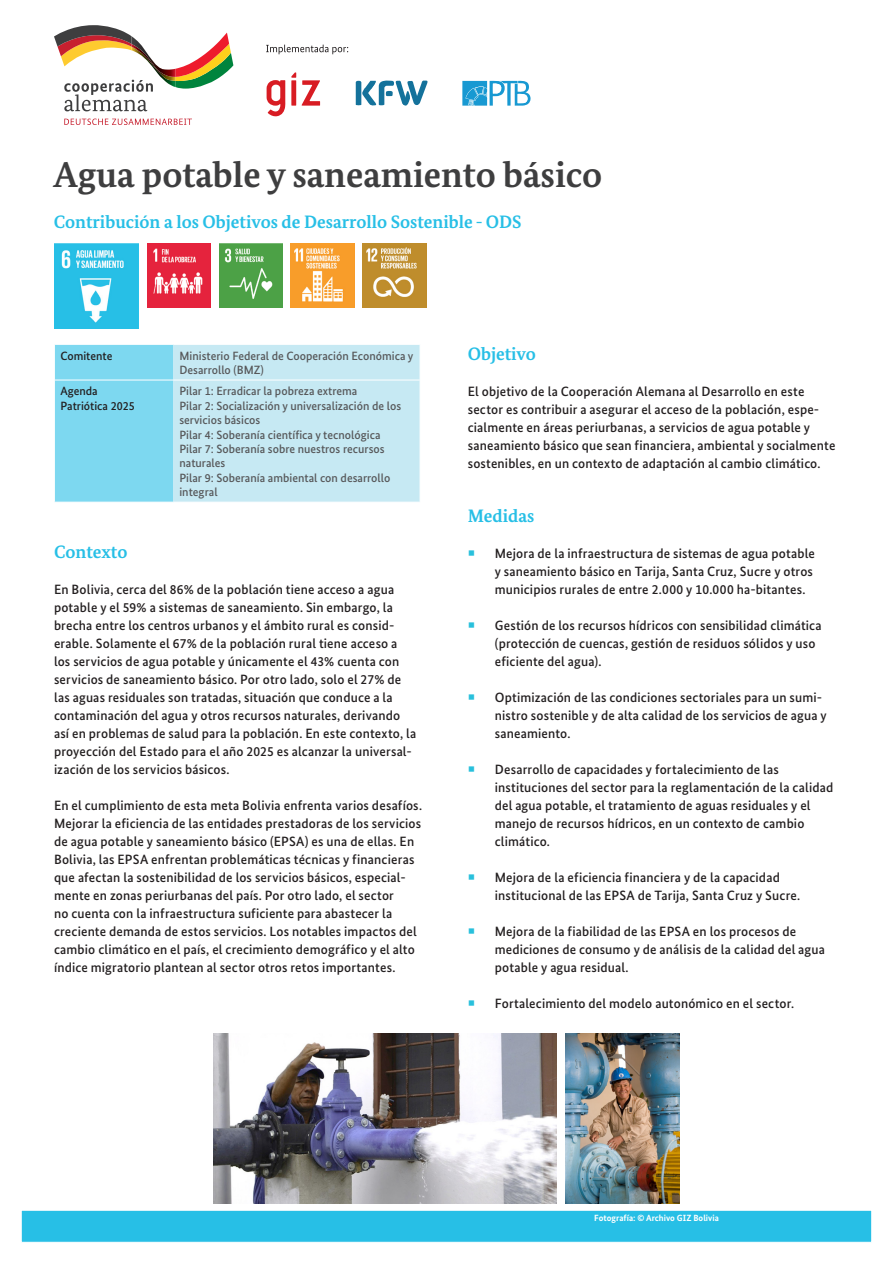
<style>
.page{position:relative;width:893px;height:1263px;background:#fff}
.page>*{position:absolute;margin:0;border:0;box-sizing:border-box;transform-origin:0 0}
.Headline{font:700 36px "Bundes Serif";color:#3e3e3f}
.Überschrift1{font:700 18px "Bundes Serif";color:#27bfe6}
.Paragraph{font:500 13.5px/18px "Bundes Sans";letter-spacing:.01em;color:#231f20}
.Project_information{font:500 12px/14.4px "Bundes Sans";color:#57585a}
.Project_information-2{font:500 12px "Bundes Sans";color:#231f20}
.Photo_credits{font:700 9px "Bundes Sans";color:#fff}
</style>
<div class="page">
<svg style="left:55px;top:345px;width:365px;height:157px;background:#aee3f2"></svg>
<hr style="left:55px;top:380px;width:118px;height:1px;background:#fff">
<hr style="left:173px;top:380px;width:247px;height:1px;background:#fff">
<div style="left:21px;top:1210px;width:851px;height:33px;background:#27bfe6;border:1px solid #fff"></div>
<img style="left:54px;top:244px;width:85px;height:85px">
<img style="left:362px;top:244px;width:64px;height:64px">
<img style="left:219px;top:244px;width:63px;height:64px">
<img style="left:147px;top:244px;width:64px;height:64px">
<svg style="left:267px;top:80px;width:18px;height:37px"></svg>
<svg style="left:302px;top:80px;width:18px;height:26px"></svg>
<svg style="left:291px;top:72px;width:5px;height:34px"></svg>
<svg style="left:64px;top:119px;width:128px;height:6px"></svg>
<svg style="left:54px;top:25px;width:179px;height:86px"></svg>
<img style="left:132px;top:81px;width:44px;height:6px">
<img style="left:132px;top:77px;width:44px;height:4px">
<img style="left:132px;top:36px;width:44px;height:41px">
<svg style="left:266px;top:45px;width:82px;height:9px"></svg>
<svg style="left:355px;top:80px;width:73px;height:26px"></svg>
<svg style="left:462px;top:80px;width:68px;height:26px"></svg>
<img style="left:290px;top:244px;width:64px;height:64px">
<img style="left:214px;top:1034px;width:343px;height:170px">
<img style="left:566px;top:1034px;width:113px;height:170px">
<p class="Headline" style="left:54px;top:152px;width:550px">Agua potable y saneamiento básico</p>
<p class="Überschrift1" style="left:54px;top:210px;width:469px">Contribución a los Objetivos de Desarrollo Sostenible - ODS</p>
<p class="Project_information-2" style="left:60px;top:348px;width:54px">Comitente</p>
<p class="Project_information" style="left:179px;top:348px;width:235px">Ministerio Federal de Cooperación Económica y<br>Desarrollo (BMZ)</p>
<p class="Project_information-2" style="left:60px;top:384px;width:39px">Agenda</p>
<p class="Project_information-2" style="left:60px;top:398px;width:76px">Patriótica 2025</p>
<p class="Project_information" style="left:179px;top:384px;width:179px">Pilar 1: Erradicar la pobreza extrema</p>
<p class="Project_information" style="left:179px;top:398px;width:223px">Pilar 2: Socialización y universalización de los servicios básicos</p>
<p class="Project_information" style="left:179px;top:427px;width:203px">Pilar 4: Soberanía científica y tecnológica</p>
<p class="Project_information" style="left:179px;top:441px;width:207px">Pilar 7: Soberanía sobre nuestros recursos naturales</p>
<p class="Project_information" style="left:179px;top:470px;width:212px">Pilar 9: Soberanía ambiental con desarrollo integral</p>
<p class="Überschrift1" style="left:54px;top:541px;width:75px">Contexto</p>
<p class="Paragraph" style="left:54px;top:580px;width:364px">En Bolivia, cerca del 86% de la población tiene acceso a agua potable y el 59% a sistemas de saneamiento. Sin embargo, la brecha entre los centros urbanos y el ámbito rural es consid&shy;erable. Solamente el 67% de la población rural tiene acceso a los servicios de agua potable y únicamente el 43% cuenta con servicios de saneamiento básico. Por otro lado, solo el 27% de las aguas residuales son tratadas, situación que conduce a la contaminación del agua y otros recursos naturales, derivando así en problemas de salud para la población. En este contexto, la proyección del Estado para el año 2025 es alcanzar la universal&shy;ización de los servicios básicos.</p>
<p class="Paragraph" style="left:54px;top:796px;width:370px">En el cumplimiento de esta meta Bolivia enfrenta varios desafíos.<br>Mejorar la eficiencia de las entidades prestadoras de los servicios de agua potable y saneamiento básico (EPSA) es una de ellas. En Bolivia, las EPSA enfrentan problemáticas técnicas y financieras que afectan la sostenibilidad de los servicios básicos, especial&shy;mente en zonas periurbanas del país. Por otro lado, el sector<br>no cuenta con la infraestructura suficiente para abastecer la creciente demanda de estos servicios. Los notables impactos del cambio climático en el país, el crecimiento demográfico y el alto índice migratorio plantean al sector otros retos importantes.</p>
<p class="Überschrift1" style="left:468px;top:343px;width:70px">Objetivo</p>
<p class="Paragraph" style="left:468px;top:382px;width:369px">El objetivo de la Cooperación Alemana al Desarrollo en este sector es contribuir a asegurar el acceso de la población, espe&shy;cialmente en áreas periurbanas, a servicios de agua potable y saneamiento básico que sean financiera, ambiental y socialmente sostenibles, en un contexto de adaptación al cambio climático.</p>
<p class="Überschrift1" style="left:468px;top:505px;width:68px">Medidas</p>
<p class="Paragraph" style="left:495px;top:544px;width:322px">Mejora de la infraestructura de sistemas de agua potable y saneamiento básico en Tarija, Santa Cruz, Sucre y otros municipios rurales de entre 2.000 y 10.000 ha-bitantes.</p>
<p class="Paragraph" style="left:495px;top:616px;width:328px">Gestión de los recursos hídricos con sensibilidad climática (protección de cuencas, gestión de residuos sólidos y uso eficiente del agua).</p>
<p class="Paragraph" style="left:495px;top:688px;width:333px">Optimización de las condiciones sectoriales para un sumi&shy;nistro sostenible y de alta calidad de los servicios de agua y saneamiento.</p>
<p class="Paragraph" style="left:495px;top:760px;width:340px">Desarrollo de capacidades y fortalecimiento de las instituciones del sector para la reglamentación de la calidad del agua potable, el tratamiento de aguas residuales y el manejo de recursos hídricos, en un contexto de cambio climático.</p>
<p class="Paragraph" style="left:495px;top:868px;width:307px">Mejora de la eficiencia financiera y de la capacidad institucional de las EPSA de Tarija, Santa Cruz y Sucre.</p>
<p class="Paragraph" style="left:495px;top:922px;width:332px">Mejora de la fiabilidad de las EPSA en los procesos de mediciones de consumo y de análisis de la calidad del agua potable y agua residual.</p>
<p class="Paragraph" style="left:495px;top:994px;width:301px">Fortalecimiento del modelo autonómico en el sector.</p>
<p class="Photo_credits" style="left:594px;top:1212px;width:126px">Fotografía: © Archivo GIZ Bolivia</p>
</div>
